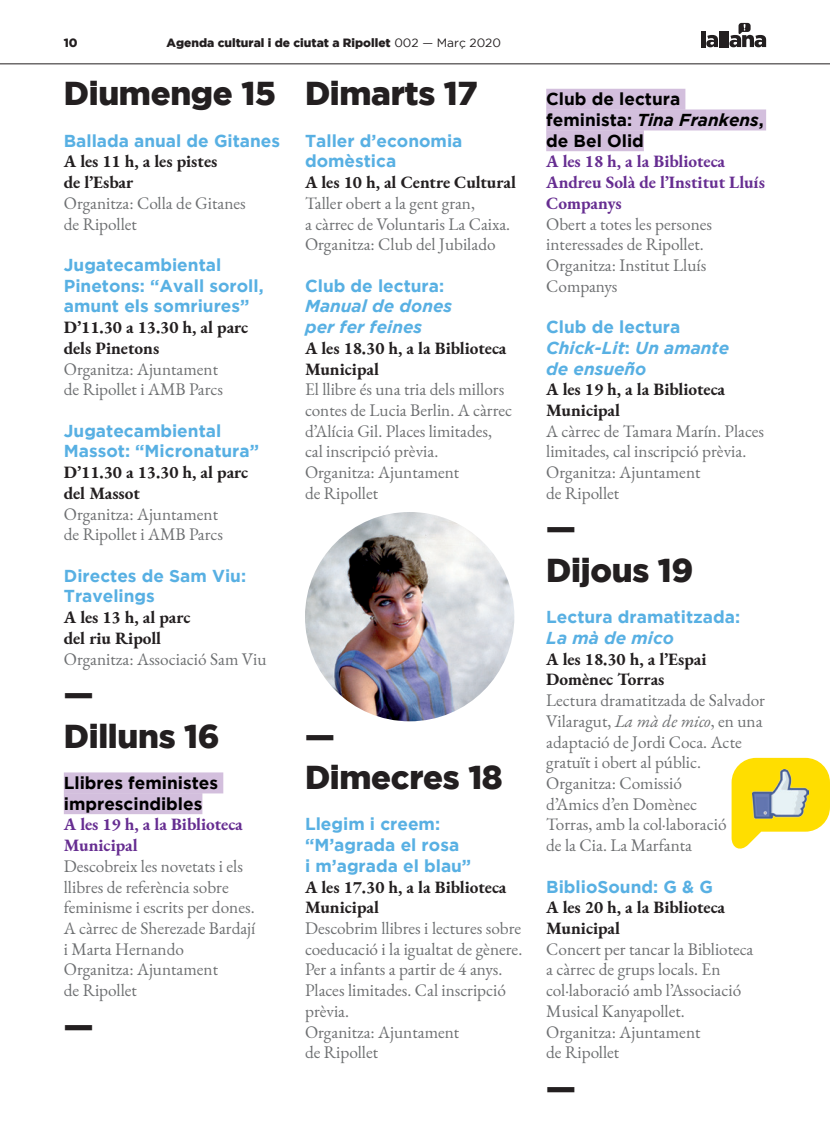
<style>
.page{position:relative;width:830px;height:1132px;background:#fff}
.page>*{position:absolute;margin:0;border:0;box-sizing:border-box;transform-origin:0 0}
.t1{font:900 33px/41.4px "Gotham";letter-spacing:-.01em;color:#231f20}
.t2{font:17.25px/20.7px "EB Garamond";color:#6d6f71}
.t3{font:700 17.25px/20.7px "EB Garamond";color:#231f20}
.t4{font:700 17.25px/20.7px "Gotham";color:#58b0e3}
.t5{font:700 17.25px/20.7px "EB Garamond";color:#662d91}
.t6{font:700 17.25px/20.7px "Gotham";color:#000}
.t7{font:italic 700 17.25px/20.7px "Gotham";color:#58b0e3}
.t8{font:900 12px "Gotham";color:#231f20}
.s1{font-weight:400}
.s2{font-style:italic}
.s3{font-style:normal}
</style>
<div class="page">
<hr style="left:0;top:64px;width:829px;height:1px;background:#231f20">
<hr style="left:701px;top:31px;width:4px;height:16px;background:#231f20">
<svg style="left:706px;top:35px;width:11px;height:12px"></svg>
<hr style="left:724px;top:31px;width:4px;height:16px;background:#231f20">
<svg style="left:729px;top:23px;width:36px;height:24px"></svg>
<div style="left:718px;top:31px;width:5px;height:16px;background:#231f20"></div>
<div style="left:64px;top:772px;width:159px;height:21px;background:#d3bfdd"></div>
<div style="left:64px;top:792px;width:138px;height:21px;background:#d3bfdd"></div>
<div style="left:546px;top:89px;width:139px;height:21px;background:#d3bfdd"></div>
<div style="left:546px;top:109px;width:219px;height:21px;background:#d3bfdd"></div>
<div style="left:546px;top:130px;width:97px;height:21px;background:#d3bfdd"></div>
<img style="left:305px;top:512px;width:209px;height:209px;border-radius:105px">
<svg style="left:731px;top:757px;width:98px;height:92px"></svg>
<img style="left:752px;top:769px;width:56px;height:48px">
<p class="t8" style="left:64px;top:36px;width:15px">10</p>
<p class="t8" style="left:166px;top:36px;width:336px">Agenda cultural i de ciutat a Ripollet <span class="s1">002 — Març 2020</span></p>
<h1 class="t1" style="left:64px;top:72px;width:213px">Diumenge 15</h1>
<p class="t4" style="left:64px;top:130px;width:218px">Ballada anual de Gitanes</p>
<p class="t3" style="left:64px;top:151px;width:155px">A les 11 h, a les pistes de l’Esbar</p>
<p class="t2" style="left:64px;top:193px;width:183px">Organitza: Colla de Gitanes de Ripollet</p>
<p class="t4" style="left:64px;top:254px;width:201px">Jugatecambiental<br>Pinetons: “Avall soroll, amunt els somriures”</p>
<p class="t3" style="left:64px;top:316px;width:186px">D’11.30 a 13.30 h, al parc dels Pinetons</p>
<p class="t2" style="left:64px;top:358px;width:161px">Organitza: Ajuntament de Ripollet i AMB Parcs</p>
<p class="t4" style="left:64px;top:419px;width:197px">Jugatecambiental<br>Massot: “Micronatura”</p>
<p class="t3" style="left:64px;top:461px;width:186px">D’11.30 a 13.30 h, al parc del Massot</p>
<p class="t2" style="left:64px;top:503px;width:161px">Organitza: Ajuntament de Ripollet i AMB Parcs</p>
<p class="t4" style="left:64px;top:564px;width:184px">Directes de Sam Viu:<br>Travelings</p>
<p class="t3" style="left:64px;top:606px;width:128px">A les 13 h, al parc del riu Ripoll</p>
<p class="t2" style="left:64px;top:648px;width:204px">Organitza: Associació Sam Viu</p>
<h1 class="t1" style="left:64px;top:672px;width:157px">—<br>Dilluns 16</h1>
<p class="t6" style="left:64px;top:771px;width:156px">Llibres feministes imprescindibles</p>
<p class="t5" style="left:64px;top:813px;width:180px">A les 19 h, a la Biblioteca<br>Municipal</p>
<p class="t2" style="left:64px;top:855px;width:193px">Descobreix les novetats i els llibres de referència sobre feminisme i escrits per dones.<br>A càrrec de Sherezade Bardají i Marta Hernando<br>Organitza: Ajuntament<br>de Ripollet</p>
<h1 class="t1" style="left:64px;top:1003px;width:31px">—</h1>
<h1 class="t1" style="left:305px;top:72px;width:174px">Dimarts 17</h1>
<p class="t4" style="left:305px;top:130px;width:159px">Taller d’economia domèstica</p>
<p class="t3" style="left:305px;top:171px;width:212px">A les 10 h, al Centre Cultural</p>
<p class="t2" style="left:305px;top:193px;width:206px">Taller obert a la gent gran,<br>a càrrec de Voluntaris La Caixa.<br>Organitza: Club del Jubilado</p>
<p class="t4" style="left:305px;top:275px;width:140px">Club de lectura:</p>
<p class="t7" style="left:305px;top:296px;width:148px">Manual de dones per fer feines</p>
<p class="t3" style="left:305px;top:337px;width:203px">A les 18.30 h, a la Biblioteca<br>Municipal</p>
<p class="t2" style="left:305px;top:379px;width:208px">El llibre és una tria dels millors contes de Lucia Berlin. A càrrec d’Alícia Gil. Places limitades, cal inscripció prèvia.<br>Organitza: Ajuntament<br>de Ripollet</p>
<h1 class="t1" style="left:305px;top:714px;width:199px">—<br>Dimecres 18</h1>
<p class="t4" style="left:305px;top:813px;width:168px">Llegim i creem: “M’agrada el rosa<br>i m’agrada el blau”</p>
<p class="t3" style="left:305px;top:875px;width:203px">A les 17.30 h, a la Biblioteca<br>Municipal</p>
<p class="t2" style="left:305px;top:917px;width:219px">Descobrim llibres i lectures sobre coeducació i la igualtat de gènere.<br>Per a infants a partir de 4 anys.<br>Places limitades. Cal inscripció prèvia.<br>Organitza: Ajuntament<br>de Ripollet</p>
<p class="t6" style="left:546px;top:88px;width:219px">Club de lectura feminista: <span class="s2">Tina Frankens</span>, de Bel Olid</p>
<p class="t5" style="left:546px;top:151px;width:220px">A les 18 h, a la Biblioteca<br>Andreu Solà de l’Institut Lluís<br>Companys</p>
<p class="t2" style="left:546px;top:213px;width:167px">Obert a totes les persones interessades de Ripollet.<br>Organitza: Institut Lluís<br>Companys</p>
<p class="t7" style="left:546px;top:316px;width:184px"><span class="s3">Club de lectura<br></span>Chick-Lit<span class="s3">:</span> Un amante de ensueño</p>
<p class="t3" style="left:546px;top:378px;width:180px">A les 19 h, a la Biblioteca<br>Municipal</p>
<p class="t2" style="left:546px;top:420px;width:219px">A càrrec de Tamara Marín. Places limitades, cal inscripció prèvia.<br>Organitza: Ajuntament<br>de Ripollet</p>
<h1 class="t1" style="left:546px;top:507px;width:148px">—<br>Dijous 19</h1>
<p class="t4" style="left:546px;top:606px;width:195px">Lectura dramatitzada:</p>
<p class="t7" style="left:546px;top:627px;width:129px">La mà de mico</p>
<p class="t3" style="left:546px;top:648px;width:162px">A les 18.30 h, a l’Espai<br>Domènec Torras</p>
<p class="t2" style="left:546px;top:689px;width:220px">Lectura dramatitzada de Salvador<br>Vilaragut, <span class="s2">La mà de mico</span>, en una adaptació de Jordi Coca. Acte gratuït i obert al públic.<br>Organitza: Comissió<br>d’Amics d’en Domènec<br>Torras, amb la col·laboració<br>de la Cia. La Marfanta</p>
<p class="t4" style="left:546px;top:875px;width:168px">BiblioSound: G &amp; G</p>
<p class="t3" style="left:546px;top:896px;width:180px">A les 20 h, a la Biblioteca<br>Municipal</p>
<p class="t2" style="left:546px;top:938px;width:209px">Concert per tancar la Biblioteca a càrrec de grups locals. En col·laboració amb l’Associació<br>Musical Kanyapollet.<br>Organitza: Ajuntament<br>de Ripollet</p>
<h1 class="t1" style="left:546px;top:1066px;width:31px">—</h1>
</div>
